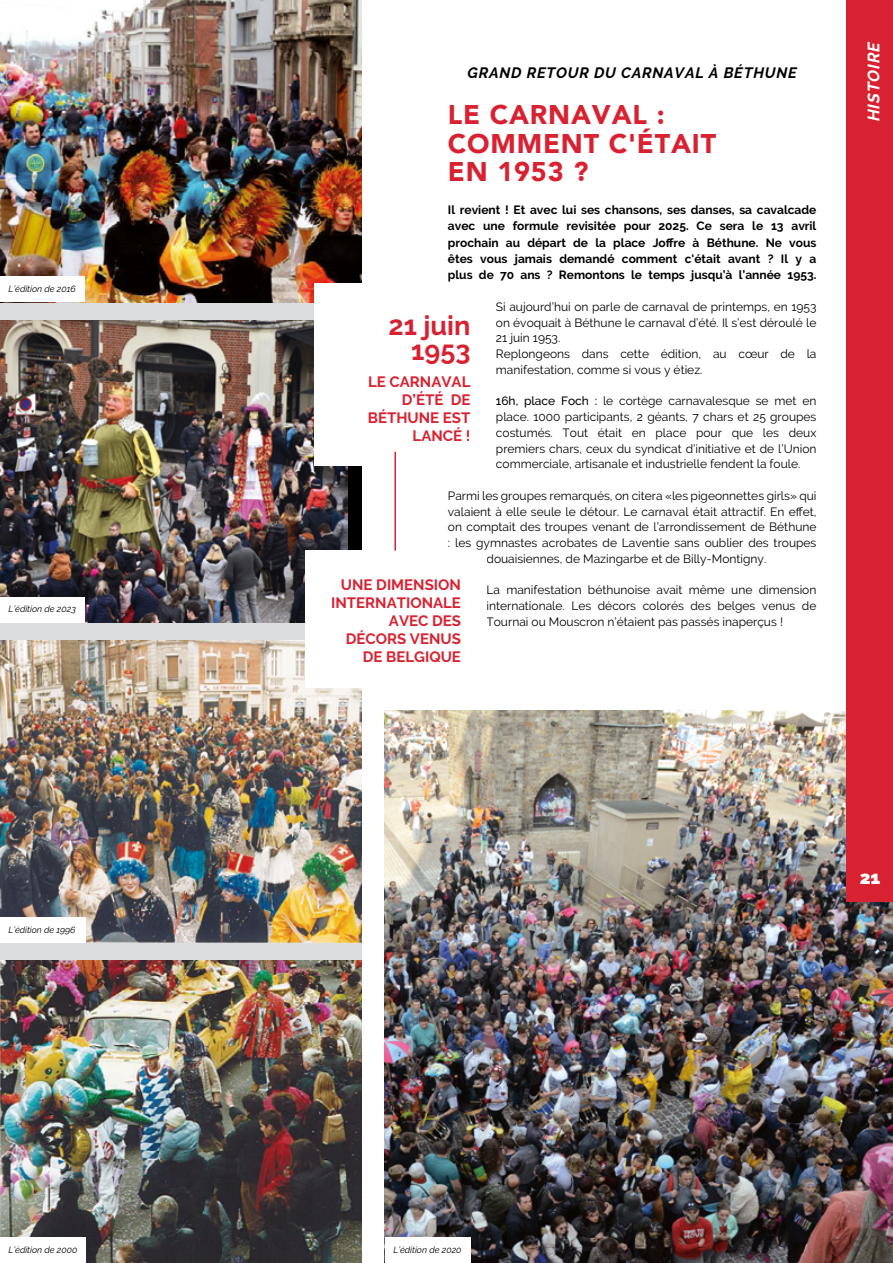
<style>
.page{position:relative;width:893px;height:1263px;background:#fff}
.page>*{position:absolute;margin:0;border:0;box-sizing:border-box;transform-origin:0 0}
.t1{font:900 27px/28.5px "Avenir";letter-spacing:.03em;color:#d82231}
.t2{font:700 27px/25.5px "Raleway";color:#d82231;text-align:right}
.t3{font:900 18px "Raleway";color:#fff}
.t4{font:italic 700 16.5px "Raleway";color:#fff}
.t5{font:700 15px/18px "Raleway";color:#d82231;text-align:right}
.t6{font:italic 700 15px "Raleway";letter-spacing:.05em;color:#000}
.t7{font:12px/15.8px "Raleway";color:#000;text-align:justify}
.t8{font:700 12px/16.2px "Raleway";color:#000;text-align:justify}
.t9{font:italic 9px "Raleway";color:#000}
.t10{font:italic 8.85px "Raleway";color:#000}
.s1{font-weight:500}
</style>
<div class="page">
<img style="left:385px;top:710px;width:508px;height:553px">
<div style="left:846px;top:0;width:47px;height:901px;background:#d82231"></div>
<div style="left:0;top:0;width:362px;height:1263px;background:#dcddde"></div>
<img style="left:0;top:0;width:362px;height:302px">
<img style="left:0;top:640px;width:362px;height:303px">
<img style="left:0;top:320px;width:348px;height:302px">
<div style="left:305px;top:551px;width:181px;height:137px;background:#fff"></div>
<div style="left:315px;top:284px;width:181px;height:182px;background:#fff"></div>
<hr style="left:394px;top:452px;width:2px;height:99px;background:#d82231">
<img style="left:0;top:961px;width:362px;height:302px">
<div style="left:0;top:277px;width:84px;height:25px;background:#fff"></div>
<div style="left:0;top:597px;width:84px;height:25px;background:#fff"></div>
<div style="left:0;top:917px;width:85px;height:25px;background:#fff"></div>
<div style="left:0;top:1237px;width:86px;height:26px;background:#fff"></div>
<div style="left:385px;top:1237px;width:85px;height:26px;background:#fff"></div>
<p class="t9" style="left:9px;top:284px;width:69px">L’édition de 2016</p>
<p class="t9" style="left:9px;top:604px;width:69px">L’édition de 2023</p>
<p class="t10" style="left:8px;top:924px;width:69px">L’édition de 1996</p>
<p class="t6" style="left:468px;top:64px;width:331px">GRAND RETOUR DU CARNAVAL À BÉTHUNE</p>
<h1 class="t1" style="left:448px;top:100px;width:270px">LE CARNAVAL :<br>COMMENT C'ÉTAIT<br>EN 1953 ?</h1>
<p class="t8" style="left:448px;top:202px;width:370px">Il revient ! Et avec lui ses chansons, ses danses, sa cavalcade avec une formule revisitée pour 2025. Ce sera le 13 avril prochain au départ de la place Joffre à Béthune. Ne vous êtes vous jamais demandé comment c'était avant ? Il y a plus de 70 ans ? Remontons le temps jusqu’à l’année 1953.</p>
<p class="t7" style="left:496px;top:299px;width:322px;text-align:left">Si aujourd’hui on parle de carnaval de printemps, en 1953 on évoquait à Béthune le carnaval d’été. Il s’est déroulé le 21 juin 1953.<br>Replongeons dans cette édition, au cœur de la manifestation, comme si vous y étiez.</p>
<p class="t7" style="left:496px;top:393px;width:322px"><span class="s1">16h, place Foch :</span> le cortège carnavalesque se met en place. 1000 participants, 2 géants, 7 chars et 25 groupes costumés. Tout était en place pour que les deux premiers chars, ceux du syndicat d’initiative et de l’Union commerciale, artisanale et industrielle fendent la foule.</p>
<p class="t7" style="left:448px;top:488px;width:370px">Parmi les groupes remarqués, on citera «les pigeonnettes girls» qui</p>
<p class="t7" style="left:448px;top:503px;width:370px">valaient à elle seule le détour. Le carnaval était attractif. En effet,</p>
<p class="t7" style="left:448px;top:519px;width:370px">on comptait des troupes venant de l’arrondissement de Béthune</p>
<p class="t7" style="left:448px;top:535px;width:370px">: les gymnastes acrobates de Laventie sans oublier des troupes</p>
<p class="t7" style="left:486px;top:551px;width:281px">douaisiennes, de Mazingarbe et de Billy-Montigny.</p>
<p class="t7" style="left:486px;top:582px;width:331px">La manifestation béthunoise avait même une dimension internationale. Les décors colorés des belges venus de Tournai ou Mouscron n’étaient pas passés inaperçus !</p>
<h1 class="t2" style="left:388px;top:312px;width:83px">21 juin<br>1953</h1>
<p class="t5" style="left:368px;top:372px;width:104px">LE CARNAVAL<br>D’ÉTÉ DE<br>BÉTHUNE EST<br>LANCÉ !</p>
<p class="t5" style="left:331px;top:576px;width:131px">UNE DIMENSION<br>INTERNATIONALE<br>AVEC DES<br>DÉCORS VENUS<br>DE BELGIQUE</p>
<h3 class="t4" style="left:864px;top:121px;width:81px;rotate:-90deg">HISTOIRE</h3>
<h2 class="t3" style="left:860px;top:868px;width:22px">21</h2>
<p class="t9" style="left:9px;top:1244px;width:70px">L’édition de 2000</p>
<p class="t9" style="left:393px;top:1244px;width:70px">L’édition de 2020</p>
</div>
